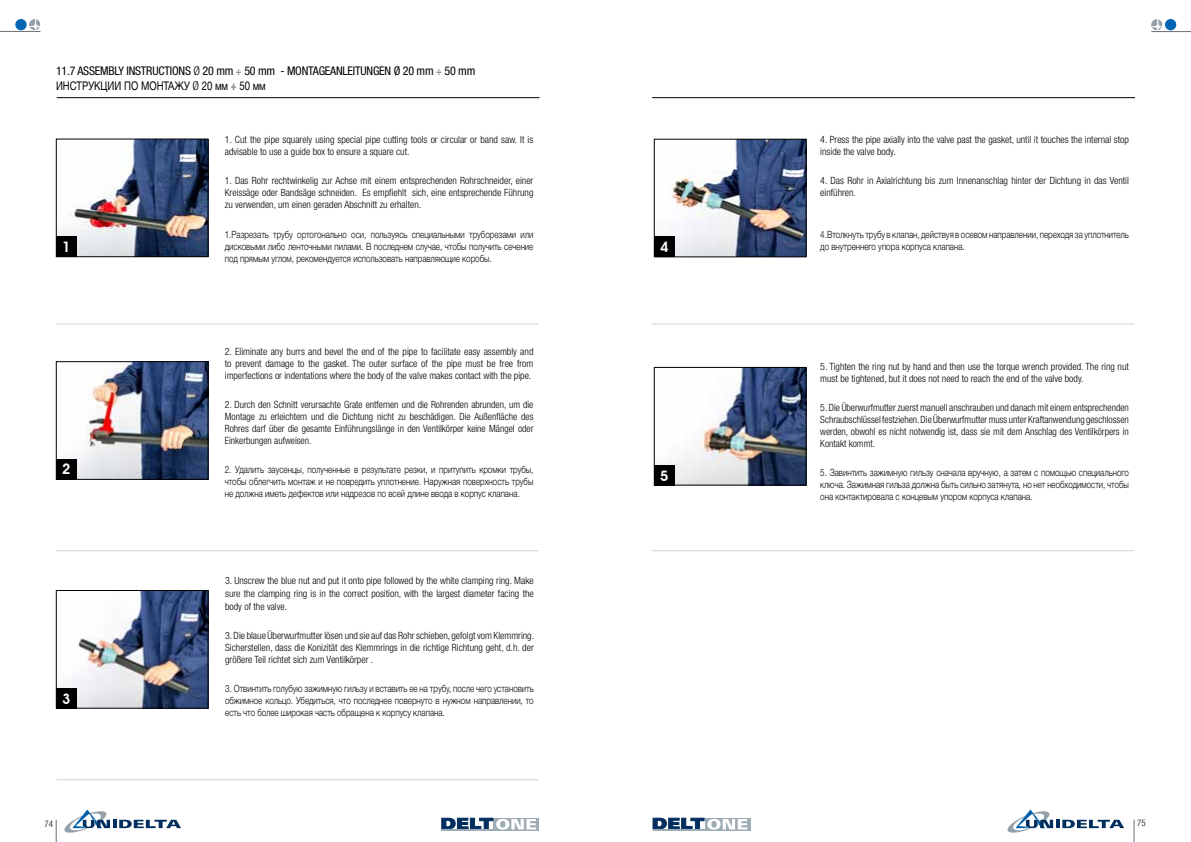
<style>
.page{position:relative;width:1191px;height:842px;background:#fff}
.page>*{position:absolute;margin:0;border:0;box-sizing:border-box;transform-origin:0 0}
.t1{font:600 14.4px "Avant Garde IT Cby BT";color:#fff}
.t2{font:condensed 12px "Helvetica Neue LT Std";letter-spacing:-.02em;color:#000}
.t3{font:12px "Helvetica Neue Cyr";color:#000;scale:.8 1}
.t4{font:300 condensed 10px/12px "Helvetica Neue LT Std";color:#000;text-align:justify}
.t5{font:300 10px/12px "Helvetica Neue Cyr";color:#000;text-align:justify;scale:.8 1}
.t6{font:300 condensed 9px "Helvetica Neue LT Std";color:#000}
.s1{font-weight:300}
.s2{font-family:"Helvetica Neue Cyr";font-weight:300;font-stretch:normal}
.s3{font-family:"Helvetica Neue LT Std";font-weight:300;font-stretch:condensed}
</style>
<div class="page">
<hr style="left:1151px;top:31px;width:40px;height:1px;background:#6d6e71">
<svg style="left:1007px;top:809px;width:117px;height:24px"></svg>
<svg style="left:1133px;top:820px;width:1px;height:22px"></svg>
<hr style="left:652px;top:97px;width:483px;height:1px;background:#000">
<div style="left:1165px;top:19px;width:11px;height:11px;background:#0066b3;border-radius:50%"></div>
<svg style="left:1151px;top:19px;width:11px;height:11px"></svg>
<hr style="left:0;top:31px;width:40px;height:1px;background:#6d6e71">
<div style="left:15px;top:19px;width:12px;height:11px;background:#0066b3;border-radius:50%"></div>
<svg style="left:30px;top:19px;width:10px;height:11px"></svg>
<svg style="left:64px;top:809px;width:117px;height:24px"></svg>
<svg style="left:56px;top:820px;width:1px;height:22px"></svg>
<hr style="left:57px;top:97px;width:482px;height:1px;background:#000">
<img style="left:71px;top:592px;width:135px;height:114px">
<div style="left:56px;top:590px;width:152px;height:118px;border:1px solid #000"></div>
<div style="left:56px;top:688px;width:21px;height:21px;background:#000"></div>
<img style="left:58px;top:141px;width:148px;height:114px">
<div style="left:56px;top:139px;width:152px;height:118px;border:1px solid #000"></div>
<div style="left:56px;top:236px;width:20px;height:20px;background:#000"></div>
<img style="left:76px;top:363px;width:130px;height:115px">
<div style="left:56px;top:361px;width:152px;height:119px;border:1px solid #000"></div>
<div style="left:56px;top:459px;width:20px;height:20px;background:#000"></div>
<hr style="left:57px;top:324px;width:482px;height:1px;background:#d1d3d4">
<hr style="left:652px;top:324px;width:482px;height:1px;background:#d1d3d4">
<hr style="left:57px;top:550px;width:482px;height:1px;background:#d1d3d4">
<hr style="left:652px;top:550px;width:482px;height:1px;background:#d1d3d4">
<div style="left:494px;top:818px;width:45px;height:12px;background:#9eacb5"></div>
<svg style="left:441px;top:818px;width:95px;height:12px"></svg>
<hr style="left:442px;top:829px;width:54px;height:1px;background:#9eacb5">
<svg style="left:747px;top:818px;width:3px;height:12px"></svg>
<svg style="left:653px;top:818px;width:94px;height:12px"></svg>
<hr style="left:653px;top:829px;width:54px;height:1px;background:#9eacb5">
<hr style="left:57px;top:780px;width:482px;height:1px;background:#d1d3d4">
<img style="left:656px;top:141px;width:148px;height:114px">
<div style="left:654px;top:139px;width:152px;height:118px;border:1px solid #000"></div>
<img style="left:669px;top:369px;width:135px;height:114px">
<div style="left:654px;top:367px;width:152px;height:118px;border:1px solid #000"></div>
<div style="left:654px;top:237px;width:20px;height:20px;background:#000"></div>
<div style="left:654px;top:465px;width:20px;height:20px;background:#000"></div>
<p class="t2" style="left:56px;top:64px;width:421px">11.7 ASSEMBLY INSTRUCTIONS <span class="s1">Ø</span> 20 mm <span class="s2">÷</span> 50 mm - MONTAGEANLEITUNGEN Ø 20 mm <span class="s2">÷</span> 50 mm</p>
<p class="t3" style="left:56px;top:79px;width:264px">И НСТРУКЦИИ ПО МОНТАЖУ <span class="s3">Ø</span> 20 мм ÷ 50 мм</p>
<h1 class="t1" style="left:62px;top:238px;width:10px">1</h1>
<h1 class="t1" style="left:62px;top:461px;width:10px">2</h1>
<h1 class="t1" style="left:62px;top:690px;width:10px">3</h1>
<p class="t4" style="left:225px;top:133px;width:310px">1. Cut the pipe squarely using special pipe cutting tools or circular or band saw. It is advisable to use a guide box to ensure a square cut.</p>
<p class="t4" style="left:225px;top:175px;width:310px">1. Das Rohr rechtwinkelig zur Achse mit einem entsprechenden Rohrschneider, einer Kreissäge oder Bandsäge schneiden. Es empfiehlt sich, eine entsprechende Führung zu verwenden, um einen geraden Abschnitt zu erhalten.</p>
<p class="t5" style="left:225px;top:228px;width:387px">1.Разрезать трубу ортогонально оси, пользуясь специальными труборезами или дисковыми либо ленточными пилами. В последнем случае, чтобы получить сечение под прямым углом, рекомендуется использовать направляющие коробы.</p>
<p class="t4" style="left:225px;top:345px;width:310px">2. Eliminate any burrs and bevel the end of the pipe to facilitate easy assembly and to prevent damage to the gasket. The outer surface of the pipe must be free from imperfections or indentations where the body of the valve makes contact with the pipe.</p>
<p class="t4" style="left:225px;top:398px;width:310px">2. Durch den Schnitt verursachte Grate entfernen und die Rohrenden abrunden, um die Montage zu erleichtern und die Dichtung nicht zu beschädigen. Die Außenfläche des Rohres darf über die gesamte Einführungslänge in den Ventilkörper keine Mängel oder Einkerbungen aufweisen.</p>
<p class="t5" style="left:225px;top:464px;width:387px">2. Удалить заусенцы, полученные в результате резки, и притупить кромки трубы, чтобы облегчить монтаж и не повредить уплотнение. Наружная поверхность трубы не должна иметь дефектов или надрезов по всей длине ввода в корпус клапана.</p>
<p class="t4" style="left:225px;top:574px;width:310px;line-height:13px">3. Unscrew the blue nut and put it onto pipe followed by the white clamping ring. Make sure the clamping ring is in the correct position, with the largest diameter facing the body of the valve.</p>
<p class="t4" style="left:225px;top:629px;width:310px">3. Die blaue Überwurfmutter lösen und sie auf das Rohr schieben, gefolgt vom Klemmring.<br>Sicherstellen, dass die Konizität des Klemmrings in die richtige Richtung geht, d.h. der größere Teil richtet sich zum Ventilkörper .</p>
<p class="t5" style="left:225px;top:683px;width:387px">3. Отвинтить голубую зажимную гильзу и вставить ее на трубу, после чего установить обжимное кольцо. Убедиться, что последнее повернуто в нужном направлении, то есть что более широкая часть обращена к корпусу клапана.</p>
<h1 class="t1" style="left:660px;top:239px;width:10px">4</h1>
<h1 class="t1" style="left:660px;top:467px;width:10px">5</h1>
<p class="t4" style="left:820px;top:133px;width:310px">4. Press the pipe axially into the valve past the gasket, until it touches the internal stop inside the valve body.</p>
<p class="t4" style="left:820px;top:175px;width:310px">4. Das Rohr in Axialrichtung bis zum Innenanschlag hinter der Dichtung in das Ventil einführen.</p>
<p class="t5" style="left:820px;top:228px;width:387px">4.Втолкнуть трубу в клапан, действуя в осевом направлении, переходя за уплотнитель до внутреннего упора корпуса клапана.</p>
<p class="t4" style="left:820px;top:360px;width:310px">5. Tighten the ring nut by hand and then use the torque wrench provided. The ring nut must be tightened, but it does not need to reach the end of the valve body.</p>
<p class="t4" style="left:820px;top:401px;width:310px">5. Die Überwurfmutter zuerst manuell anschrauben und danach mit einem entsprechenden Schraubschlüssel festziehen. Die Überwurfmutter muss unter Kraftanwendung geschlossen werden, obwohl es nicht notwendig ist, dass sie mit dem Anschlag des Ventilkörpers in Kontakt kommt.</p>
<p class="t5" style="left:820px;top:467px;width:387px">5. Завинтить зажимную гильзу сначала вручную, а затем с помощью специального ключа. Зажимная гильза должна быть сильно затянута, но нет необходимости, чтобы она контактировала с концевым упором корпуса клапана.</p>
<p class="t6" style="left:45px;top:819px;width:10px">74</p>
<p class="t6" style="left:1137px;top:818px;width:10px">75</p>
</div>
